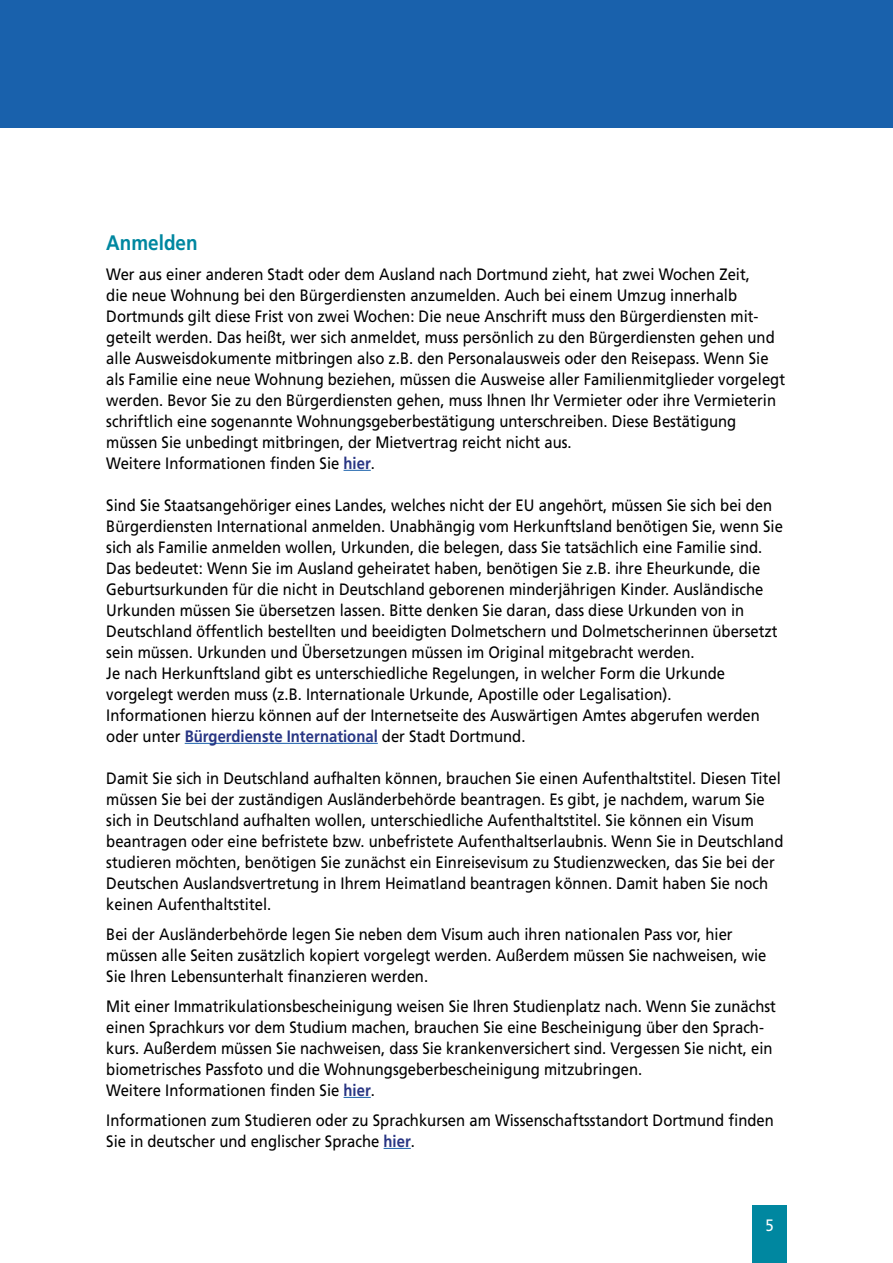
<style>
.page{position:relative;width:893px;height:1263px;background:#fff}
.page>*{position:absolute;margin:0;border:0;box-sizing:border-box;transform-origin:0 0}
.t1{font:700 21px "Frutiger LT";color:#0087a0;scale:.9 1}
.t2{font:16.5px/21px "Frutiger LT";color:#000;scale:.9 1}
.t3{font:16.5px "Frutiger LT";color:#fff;scale:.9 1}
.s1{font-weight:700;color:#283583}
</style>
<div class="page">
<div style="left:0;top:0;width:893px;height:128px;background:#1961ac"></div>
<div style="left:753px;top:1205px;width:34px;height:58px;background:#0087a0"></div>
<svg style="left:344px;top:470px;width:27px;height:1px"></svg>
<hr style="left:185px;top:743px;width:193px;height:1px;background:#1961ac">
<svg style="left:344px;top:1097px;width:27px;height:1px"></svg>
<svg style="left:384px;top:1148px;width:27px;height:1px"></svg>
<p class="t1" style="left:106px;top:230px;width:103px">Anmelden</p>
<p class="t2" style="left:106px;top:263px;width:756px">Wer aus einer anderen Stadt oder dem Ausland nach Dortmund zieht, hat zwei Wochen Zeit,<br>die neue Wohnung bei den Bürgerdiensten anzumelden. Auch bei einem Umzug innerhalb Dortmunds gilt diese Frist von zwei Wochen: Die neue Anschrift muss den Bürgerdiensten mit&shy;geteilt werden. Das heißt, wer sich anmeldet, muss persönlich zu den Bürgerdiensten gehen und alle Ausweisdokumente mitbringen also z.B. den Personalausweis oder den Reisepass. Wenn Sie als Familie eine neue Wohnung beziehen, müssen die Ausweise aller Familienmitglieder vorgelegt werden. Bevor Sie zu den Bürgerdiensten gehen, muss Ihnen Ihr Vermieter oder ihre Vermieterin schriftlich eine sogenannte Wohnungsgeberbestätigung unterschreiben. Diese Bestätigung müssen Sie unbedingt mitbringen, der Mietvertrag reicht nicht aus.<br>Weitere Informationen finden Sie <span class="s1">hier</span>.</p>
<p class="t2" style="left:106px;top:494px;width:753px">Sind Sie Staatsangehöriger eines Landes, welches nicht der EU angehört, müssen Sie sich bei den Bürgerdiensten International anmelden. Unabhängig vom Herkunftsland benötigen Sie, wenn Sie sich als Familie anmelden wollen, Urkunden, die belegen, dass Sie tatsächlich eine Familie sind.<br>Das bedeutet: Wenn Sie im Ausland geheiratet haben, benötigen Sie z.B. ihre Eheurkunde, die Geburtsurkunden für die nicht in Deutschland geborenen minderjährigen Kinder. Ausländische Urkunden müssen Sie übersetzen lassen. Bitte denken Sie daran, dass diese Urkunden von in Deutschland öffentlich bestellten und beeidigten Dolmetschern und Dolmetscherinnen übersetzt sein müssen. Urkunden und Übersetzungen müssen im Original mitgebracht werden.<br>Je nach Herkunftsland gibt es unterschiedliche Regelungen, in welcher Form die Urkunde vorgelegt werden muss (z.B. Internationale Urkunde, Apostille oder Legalisation).<br>Informationen hierzu können auf der Internetseite des Auswärtigen Amtes abgerufen werden oder unter <span class="s1">Bürgerdienste International</span> der Stadt Dortmund.</p>
<p class="t2" style="left:106px;top:767px;width:754px">Damit Sie sich in Deutschland aufhalten können, brauchen Sie einen Aufenthaltstitel. Diesen Titel müssen Sie bei der zuständigen Ausländerbehörde beantragen. Es gibt, je nachdem, warum Sie sich in Deutschland aufhalten wollen, unterschiedliche Aufenthaltstitel. Sie können ein Visum beantragen oder eine befristete bzw. unbefristete Aufenthaltserlaubnis. Wenn Sie in Deutschland studieren möchten, benötigen Sie zunächst ein Einreisevisum zu Studienzwecken, das Sie bei der Deutschen Auslandsvertretung in Ihrem Heimatland beantragen können. Damit haben Sie noch keinen Aufenthaltstitel.</p>
<p class="t2" style="left:106px;top:923px;width:735px">Bei der Ausländerbehörde legen Sie neben dem Visum auch ihren nationalen Pass vor, hier müssen alle Seiten zusätzlich kopiert vorgelegt werden. Außerdem müssen Sie nachweisen, wie<br>Sie Ihren Lebensunterhalt finanzieren werden.</p>
<p class="t2" style="left:106px;top:995px;width:746px">Mit einer Immatrikulationsbescheinigung weisen Sie Ihren Studienplatz nach. Wenn Sie zunächst einen Sprachkurs vor dem Studium machen, brauchen Sie eine Bescheinigung über den Sprach&shy;kurs. Außerdem müssen Sie nachweisen, dass Sie krankenversichert sind. Vergessen Sie nicht, ein biometrisches Passfoto und die Wohnungsgeberbescheinigung mitzubringen.<br>Weitere Informationen finden Sie <span class="s1">hier</span>.</p>
<p class="t2" style="left:106px;top:1109px;width:743px">Informationen zum Studieren oder zu Sprachkursen am Wissenschaftsstandort Dortmund finden<br>Sie in deutscher und englischer Sprache <span class="s1">hier</span>.</p>
<p class="t3" style="left:765px;top:1215px;width:11px">5</p>
</div>
